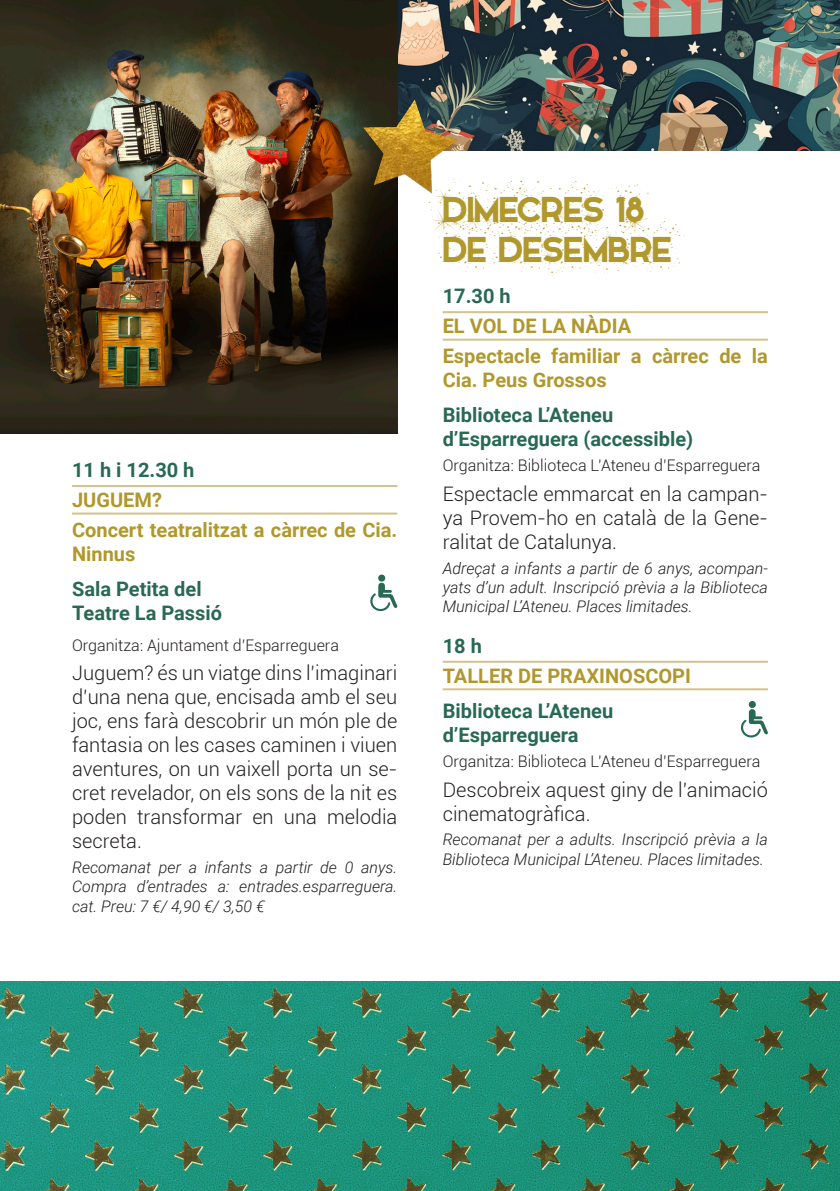
<style>
.page{position:relative;width:840px;height:1191px;background:#fff}
.page>*{position:absolute;margin:0;border:0;box-sizing:border-box;transform-origin:0 0}
.dies{font:48px/40px "Snowinter Free";color:#b0982d}
.pa_text{font:300 20px/24px "Roboto";color:#231f20;text-align:justify}
.lloc{font:700 20px/24px "Roboto";color:#286954}
.subtitol{font:700 20px/24px "Roboto";color:#b0982d}
.actes{font:700 20px "Roboto";color:#b0982d}
.hores{font:700 20px "Roboto";color:#286954}
.text_cursiva{font:italic 300 16px/19.2px "Roboto";color:#231f20;text-align:justify}
.organitza{font:300 16px "Roboto";color:#231f20}
.lloc-2{font:300 16px "Roboto";color:#231f20}
</style>
<div class="page">
<img style="left:397px;top:0;width:442px;height:150px">
<hr style="left:72px;top:485px;width:325px;height:2px;background:#d3c38b">
<hr style="left:72px;top:512px;width:325px;height:2px;background:#d3c38b">
<hr style="left:442px;top:311px;width:325px;height:2px;background:#d3c38b">
<hr style="left:442px;top:339px;width:325px;height:2px;background:#d3c38b">
<hr style="left:442px;top:661px;width:325px;height:2px;background:#d3c38b">
<hr style="left:442px;top:688px;width:325px;height:2px;background:#d3c38b">
<img style="left:0;top:0;width:397px;height:434px">
<img style="left:0;top:981px;width:839px;height:210px">
<img style="left:323px;top:73px;width:148px;height:136px">
<svg style="left:370px;top:583px;width:27px;height:28px"></svg>
<div style="left:378px;top:574px;width:7px;height:7px;background:#286954;border-radius:50%"></div>
<svg style="left:741px;top:709px;width:26px;height:28px"></svg>
<div style="left:748px;top:701px;width:7px;height:7px;background:#286954;border-radius:50%"></div>
<p class="hores" style="left:72px;top:456px;width:124px">11 h i 12.30 h</p>
<p class="actes" style="left:72px;top:486px;width:91px">JUGUEM?</p>
<p class="subtitol" style="left:72px;top:517px;width:326px">Concert teatralitzat a càrrec de Cia.<br>Ninnus</p>
<p class="lloc" style="left:72px;top:576px;width:151px">Sala Petita del<br>Teatre La Passió</p>
<p class="lloc-2" style="left:72px;top:633px;width:268px">Organitza: Ajuntament d’Esparreguera</p>
<p class="pa_text" style="left:72px;top:660px;width:326px">Juguem? és un viatge dins l’imaginari d’una nena que, encisada amb el seu joc, ens farà descobrir un món ple de fantasia on les cases caminen i viuen aventures, on un vaixell porta un se&shy;cret revelador, on els sons de la nit es poden transformar en una melodia secreta.</p>
<p class="text_cursiva" style="left:72px;top:857px;width:326px">Recomanat per a infants a partir de 0 anys.<br>Compra d’entrades a: entrades.esparreguera. cat. Preu: 7 €/ 4,90 €/ 3,50 €</p>
<p class="dies" style="left:442px;top:189px;width:230px">Dimecres 18 de desembre</p>
<p class="hores" style="left:442px;top:282px;width:69px">17.30 h</p>
<p class="actes" style="left:442px;top:312px;width:190px">EL VOL DE LA NÀDIA</p>
<p class="subtitol" style="left:442px;top:343px;width:326px">Espectacle familiar a càrrec de la<br>Cia. Peus Grossos</p>
<p class="lloc" style="left:442px;top:402px;width:252px">Biblioteca L’Ateneu d’Esparreguera (accessible)</p>
<p class="organitza" style="left:442px;top:454px;width:319px">Organitza: Biblioteca L’Ateneu d’Esparreguera</p>
<p class="pa_text" style="left:442px;top:481px;width:326px">Espectacle emmarcat en la campan&shy;ya Provem-ho en català de la Gene&shy;ralitat de Catalunya.</p>
<p class="text_cursiva" style="left:442px;top:557px;width:326px">Adreçat a infants a partir de 6 anys, acompan&shy;yats d’un adult. Inscripció prèvia a la Biblioteca Municipal L’Ateneu. Places limitades.</p>
<p class="hores" style="left:442px;top:632px;width:41px">18 h</p>
<p class="actes" style="left:442px;top:661px;width:250px">TALLER DE PRAXINOSCOPI</p>
<p class="lloc" style="left:442px;top:698px;width:172px">Biblioteca L’Ateneu d’Esparreguera</p>
<p class="organitza" style="left:442px;top:750px;width:319px">Organitza: Biblioteca L’Ateneu d’Esparreguera</p>
<p class="pa_text" style="left:442px;top:776px;width:326px">Descobreix aquest giny de l’animació cinematogràfica.</p>
<p class="text_cursiva" style="left:442px;top:829px;width:326px">Recomanat per a adults. Inscripció prèvia a la<br>Biblioteca Municipal L’Ateneu. Places limitades.</p>
</div>
